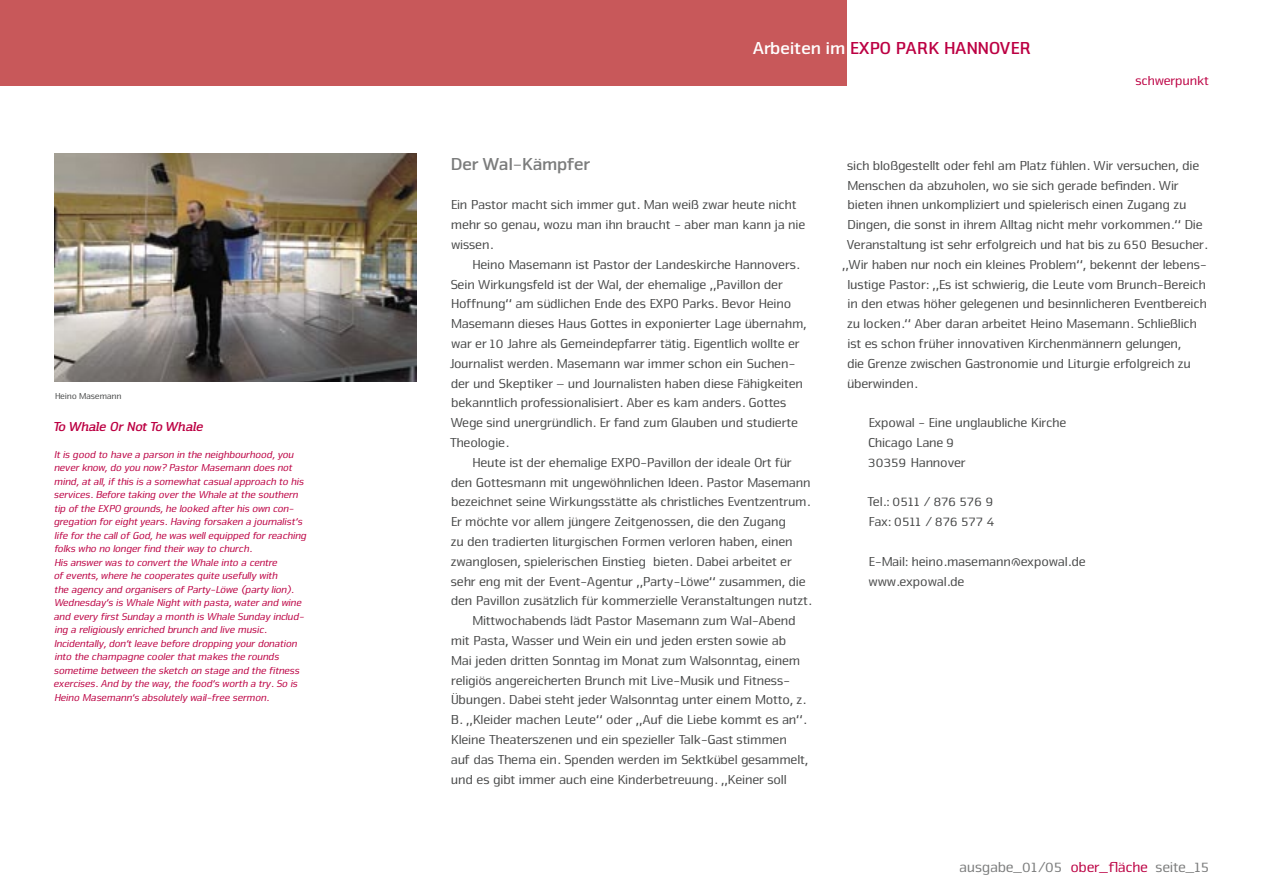
<style>
.page{position:relative;width:1263px;height:893px;background:#fff}
.page>*{position:absolute;margin:0;border:0;box-sizing:border-box;transform-origin:0 0}
.t1{font:700 18px "Nuri 07";color:#bc0043}
.t2{font:700 18px "Nuri 07";color:#7b7c7c}
.t3{font:15px "Nuri 04";color:#7b7c7c}
.t4{font:13.5px/19.8px "Nuri 04";color:#474848}
.t5{font:italic 13.5px "Nuri 09 Bold Slab";color:#bc0043}
.t6{font:13.5px "Nuri 04";color:#bc0043}
.t7{font:italic 10.5px/13.5px "Nuri 05";color:#bc0043}
.t8{font:9px "Nuri 04";color:#474848}
.s1{color:#fff}
.s2{color:#bc0043}
</style>
<div class="page">
<img style="left:54px;top:153px;width:362px;height:228px">
<div style="left:0;top:0;width:847px;height:85px;background:#c8585a"></div>
<p class="t8" style="left:54px;top:390px;width:68px">Heino Masemann</p>
<p class="t5" style="left:53px;top:418px;width:151px">To Whale Or Not To Whale</p>
<p class="t7" style="left:53px;top:447px;width:254px">It is good to have a parson in the neighbourhood, you never know, do you now? Pastor Masemann does not mind, at all, if this is a somewhat casual approach to his services. Before taking over the Whale at the southern tip of the EXPO grounds, he looked after his own con&shy;gregation for eight years. Having forsaken a journalist‘s life for the call of God, he was well equipped for reaching folks who no longer find their way to church.<br>His answer was to convert the Whale into a centre<br>of events, where he cooperates quite usefully with<br>the agency and organisers of Party-Löwe (party lion).<br>Wednesday‘s is Whale Night with pasta, water and wine and every first Sunday a month is Whale Sunday includ&shy;ing a religiously enriched brunch and live music.<br>Incidentally, don‘t leave before dropping your donation into the champagne cooler that makes the rounds sometime between the sketch on stage and the fitness exercises. And by the way, the food‘s worth a try. So is Heino Masemann‘s absolutely wail-free sermon.</p>
<h1 class="t1" style="left:752px;top:37px;width:279px"><span class="s1">Arbeiten im</span> EXPO PARK HANNOVER</h1>
<p class="t6" style="left:1135px;top:72px;width:75px">schwerpunkt</p>
<h1 class="t2" style="left:450px;top:153px;width:141px">Der Wal-Kämpfer</h1>
<p class="t4" style="left:450px;top:194px;width:356px">Ein Pastor macht sich immer gut. Man weiß zwar heute nicht mehr so genau, wozu man ihn braucht - aber man kann ja nie wissen.</p>
<p class="t4" style="left:449px;top:254px;width:358px;text-indent:22px">Heino Masemann ist Pastor der Landeskirche Hannovers.<br>Sein Wirkungsfeld ist der Wal, der ehemalige „Pavillon der Hoffnung“ am südlichen Ende des EXPO Parks. Bevor Heino Masemann dieses Haus Gottes in exponierter Lage übernahm, war er 10 Jahre als Gemeindepfarrer tätig. Eigentlich wollte er Journalist werden. Masemann war immer schon ein Suchen&shy;der und Skeptiker – und Journalisten haben diese Fähigkeiten bekanntlich professionalisiert. Aber es kam anders. Gottes Wege sind unergründlich. Er fand zum Glauben und studierte Theologie.</p>
<p class="t4" style="left:471px;top:452px;width:321px">Heute ist der ehemalige EXPO-Pavillon der ideale Ort für</p>
<p class="t4" style="left:450px;top:472px;width:361px">den Gottesmann mit ungewöhnlichen Ideen. Pastor Masemann</p>
<p class="t4" style="left:450px;top:491px;width:361px">bezeichnet seine Wirkungsstätte als christliches Eventzentrum.</p>
<p class="t4" style="left:450px;top:511px;width:337px">Er möchte vor allem jüngere Zeitgenossen, die den Zugang</p>
<p class="t4" style="left:450px;top:531px;width:343px">zu den tradierten liturgischen Formen verloren haben, einen</p>
<p class="t4" style="left:450px;top:551px;width:342px">zwanglosen, spielerischen Einstieg bieten. Dabei arbeitet er</p>
<p class="t4" style="left:450px;top:571px;width:356px">sehr eng mit der Event-Agentur „Party-Löwe“ zusammen, die</p>
<p class="t4" style="left:450px;top:590px;width:362px">den Pavillon zusätzlich für kommerzielle Veranstaltungen nutzt.</p>
<p class="t4" style="left:471px;top:610px;width:325px">Mittwochabends lädt Pastor Masemann zum Wal-Abend</p>
<p class="t4" style="left:450px;top:630px;width:337px">mit Pasta, Wasser und Wein ein und jeden ersten sowie ab</p>
<p class="t4" style="left:450px;top:650px;width:351px">Mai jeden dritten Sonntag im Monat zum Walsonntag, einem</p>
<p class="t4" style="left:450px;top:670px;width:340px">religiös angereicherten Brunch mit Live-Musik und Fitness-</p>
<p class="t4" style="left:450px;top:689px;width:357px">Übungen. Dabei steht jeder Walsonntag unter einem Motto, z.</p>
<p class="t4" style="left:450px;top:709px;width:357px">B. „Kleider machen Leute“ oder „Auf die Liebe kommt es an“.</p>
<p class="t4" style="left:450px;top:729px;width:337px">Kleine Theaterszenen und ein spezieller Talk-Gast stimmen</p>
<p class="t4" style="left:450px;top:749px;width:359px">auf das Thema ein. Spenden werden im Sektkübel gesammelt,</p>
<p class="t4" style="left:450px;top:769px;width:337px">und es gibt immer auch eine Kinderbetreuung. „Keiner soll</p>
<p class="t4" style="left:846px;top:155px;width:353px">sich bloßgestellt oder fehl am Platz fühlen. Wir versuchen, die</p>
<p class="t4" style="left:846px;top:175px;width:333px">Menschen da abzuholen, wo sie sich gerade befinden. Wir</p>
<p class="t4" style="left:847px;top:194px;width:340px">bieten ihnen unkompliziert und spielerisch einen Zugang zu</p>
<p class="t4" style="left:846px;top:214px;width:357px">Dingen, die sonst in ihrem Alltag nicht mehr vorkommen.“ Die</p>
<p class="t4" style="left:846px;top:234px;width:362px">Veranstaltung ist sehr erfolgreich und hat bis zu 650 Besucher.</p>
<p class="t4" style="left:841px;top:254px;width:366px">„Wir haben nur noch ein kleines Problem“, bekennt der lebens-</p>
<p class="t4" style="left:847px;top:274px;width:360px">lustige Pastor: „Es ist schwierig, die Leute vom Brunch-Bereich</p>
<p class="t4" style="left:847px;top:293px;width:361px">in den etwas höher gelegenen und besinnlicheren Eventbereich</p>
<p class="t4" style="left:846px;top:313px;width:351px">zu locken.“ Aber daran arbeitet Heino Masemann. Schließlich</p>
<p class="t4" style="left:847px;top:333px;width:335px">ist es schon früher innovativen Kirchenmännern gelungen,</p>
<p class="t4" style="left:846px;top:353px;width:345px">die Grenze zwischen Gastronomie und Liturgie erfolgreich zu</p>
<p class="t4" style="left:846px;top:373px;width:72px">überwinden.</p>
<p class="t4" style="left:867px;top:412px;width:200px">Expowal - Eine unglaubliche Kirche<br>Chicago Lane 9<br>30359 Hannover</p>
<p class="t4" style="left:866px;top:491px;width:129px">Tel.: 0511 / 876 576 9<br>Fax: 0511 / 876 577 4</p>
<p class="t4" style="left:868px;top:551px;width:219px">E-Mail: heino.masemann@expowal.de www.expowal.de</p>
<p class="t3" style="left:958px;top:857px;width:252px">ausgabe_01/05 <span class="s2">ober_fläche</span> seite_15</p>
</div>
